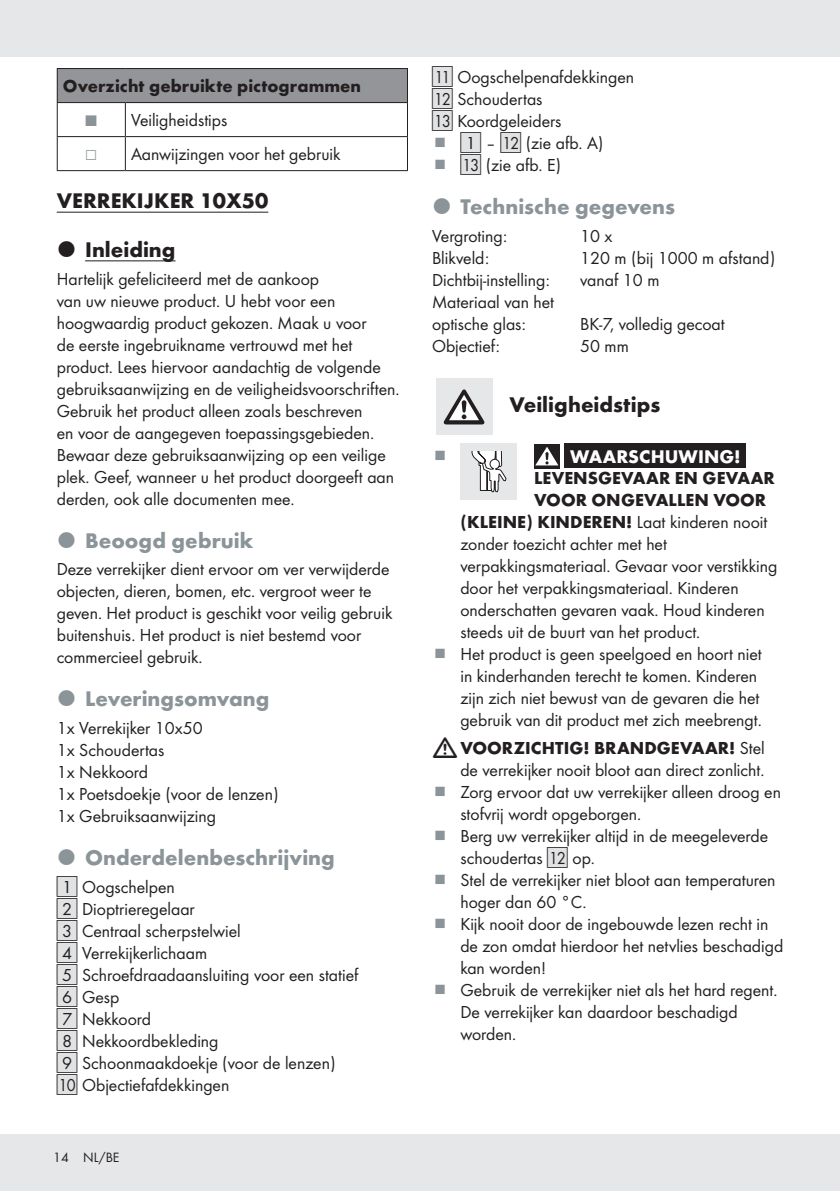
<style>
.page{position:relative;width:840px;height:1191px;background:#fff}
.page>*{position:absolute;margin:0;border:0;box-sizing:border-box;transform-origin:0 0}
.t1{font:700 22px "Futura";color:#8b9499}
.t2{font:700 22px "Futura";color:#231f20}
.t3{font:700 19px "Futura";color:#fff}
.t4{font:18px/22px "Futura Boo";color:#231f20}
.t5{font:700 18px "Futura";color:#231f20}
.t6{font:18px "European Pi Three";color:#8b9499}
.t7{font:14px "Futura Boo";color:#231f20}
.s1{font-family:"IMP Lidl Num Box";font-size:15.8px;color:#e0e2e3}
.s2{font-family:"IMP Lidl Num Box";font-size:15.8px}
.s3{font-family:"Futura Boo";font-weight:400}
</style>
<div class="page">
<div style="left:0;top:0;width:839px;height:57px;background:#e6e7e9"></div>
<div style="left:0;top:1134px;width:839px;height:57px;background:#e6e7e9"></div>
<hr style="left:57px;top:212px;width:211px;height:1px;background:#231f20">
<hr style="left:85px;top:260px;width:90px;height:1px;background:#231f20">
<div style="left:57px;top:69px;width:350px;height:34px;background:#939598"></div>
<svg style="left:58px;top:103px;width:67px;height:67px"></svg>
<hr style="left:407px;top:69px;width:1px;height:33px;background:#231f20">
<hr style="left:57px;top:102px;width:68px;height:1px;background:#231f20">
<hr style="left:57px;top:103px;width:1px;height:33px;background:#231f20">
<hr style="left:125px;top:103px;width:1px;height:33px;background:#231f20">
<hr style="left:57px;top:137px;width:1px;height:33px;background:#231f20">
<hr style="left:125px;top:137px;width:1px;height:33px;background:#231f20">
<hr style="left:57px;top:170px;width:68px;height:1px;background:#231f20">
<hr style="left:407px;top:103px;width:1px;height:33px;background:#231f20">
<hr style="left:407px;top:137px;width:1px;height:33px;background:#231f20">
<hr style="left:57px;top:68px;width:68px;height:1px;background:#231f20">
<hr style="left:125px;top:68px;width:283px;height:1px;background:#231f20">
<hr style="left:125px;top:102px;width:283px;height:1px;background:#231f20">
<hr style="left:57px;top:136px;width:68px;height:1px;background:#231f20">
<hr style="left:125px;top:136px;width:283px;height:1px;background:#231f20">
<hr style="left:125px;top:170px;width:283px;height:1px;background:#231f20">
<hr style="left:57px;top:69px;width:1px;height:33px;background:#231f20">
<div style="left:435px;top:378px;width:57px;height:57px;background:#e6e7e9"></div>
<svg style="left:443px;top:389px;width:41px;height:35px"></svg>
<div style="left:460px;top:443px;width:57px;height:57px;background:#e6e7e9"></div>
<svg style="left:471px;top:451px;width:35px;height:41px"></svg>
<svg style="left:534px;top:444px;width:25px;height:24px"></svg>
<svg style="left:535px;top:447px;width:23px;height:18px"></svg>
<div style="left:564px;top:443px;width:181px;height:25px;background:#231f20"></div>
<p class="t5" style="left:63px;top:73px;width:299px">Overzicht gebruikte pictogrammen</p>
<p class="t6" style="left:85px;top:108px;width:13px">K</p>
<p class="t4" style="left:131px;top:108px;width:98px">Veiligheidstips</p>
<p class="t6" style="left:85px;top:142px;width:13px">k</p>
<p class="t4" style="left:131px;top:142px;width:211px">Aanwijzingen voor het gebruik</p>
<p class="t2" style="left:57px;top:185px;width:213px">VERREKIJKER 10X50</p>
<p class="t2" style="left:85px;top:233px;width:92px">Inleiding</p>
<p class="t4" style="left:57px;top:266px;width:344px">Hartelijk gefeliciteerd met de aankoop<br>van uw nieuwe product. U hebt voor een hoogwaardig product gekozen. Maak u voor<br>de eerste ingebruikname vertrouwd met het product. Lees hiervoor aandachtig de volgende gebruiksaanwijzing en de veiligheidsvoorschriften.<br>Gebruik het product alleen zoals beschreven<br>en voor de aangegeven toepassingsgebieden.<br>Bewaar deze gebruiksaanwijzing op een veilige plek. Geef, wanneer u het product doorgeeft aan derden, ook alle documenten mee.</p>
<p class="t1" style="left:85px;top:524px;width:169px">Beoogd gebruik</p>
<p class="t4" style="left:57px;top:557px;width:337px">Deze verrekijker dient ervoor om ver verwijderde objecten, dieren, bomen, etc. vergroot weer te geven. Het product is geschikt voor veilig gebruik buitenshuis. Het product is niet bestemd voor commercieel gebruik.</p>
<p class="t1" style="left:85px;top:683px;width:186px">Leveringsomvang</p>
<p class="t4" style="left:57px;top:716px;width:223px">1x Verrekijker 10x50<br>1x Schoudertas<br>1x Nekkoord<br>1x Poetsdoekje (voor de lenzen)<br>1x Gebruiksaanwijzing</p>
<p class="t1" style="left:85px;top:841px;width:251px">Onderdelenbeschrijving</p>
<p class="t4" style="left:57px;top:875px;width:303px"><span class="s1">[</span><span class="s2">1]</span> Oogschelpen<br><span class="s1">[</span><span class="s2">2]</span> Dioptrieregelaar<br><span class="s1">[</span><span class="s2">3]</span> Centraal scherpstelwiel<br><span class="s1">[</span><span class="s2">4]</span> Verrekijkerlichaam<br><span class="s1">[</span><span class="s2">5]</span> Schroefdraadaansluiting voor een statief <span class="s1">[</span><span class="s2">6]</span> Gesp<br><span class="s1">[</span><span class="s2">7]</span> Nekkoord<br><span class="s1">[</span><span class="s2">8]</span> Nekkoordbekleding<br><span class="s1">[</span><span class="s2">9]</span> Schoonmaakdoekje (voor de lenzen) <span class="s1">[</span><span class="s2">10]</span> Objectiefafdekkingen</p>
<p class="t7" style="left:53px;top:1147px;width:68px">14 NL/BE</p>
<p class="t4" style="left:432px;top:65px;width:203px"><span class="s1">[</span><span class="s2">11]</span> Oogschelpenafdekkingen</p>
<p class="t4" style="left:432px;top:87px;width:112px"><span class="s1">[</span><span class="s2">12]</span> Schoudertas</p>
<p class="t4" style="left:432px;top:109px;width:131px"><span class="s1">[</span><span class="s2">13]</span> Koordgeleiders</p>
<p class="t4" style="left:460px;top:131px;width:144px"><span class="s1">[</span><span class="s2">1]</span> ‒ <span class="s1">[</span><span class="s2">12]</span> (zie afb. A)</p>
<p class="t4" style="left:460px;top:153px;width:102px"><span class="s1">[</span><span class="s2">13]</span> (zie afb. E)</p>
<p class="t1" style="left:460px;top:190px;width:216px">Technische gegevens</p>
<p class="t4" style="left:432px;top:224px;width:77px">Vergroting:</p>
<p class="t4" style="left:580px;top:224px;width:34px">10 x</p>
<p class="t4" style="left:432px;top:246px;width:59px">Blikveld:</p>
<p class="t4" style="left:580px;top:246px;width:196px">120 m (bij 1000 m afstand)</p>
<p class="t4" style="left:432px;top:268px;width:119px">Dichtbij-instelling:</p>
<p class="t4" style="left:580px;top:268px;width:81px">vanaf 10 m</p>
<p class="t4" style="left:432px;top:290px;width:124px">Materiaal van het optische glas:</p>
<p class="t4" style="left:580px;top:312px;width:146px">BK-7, volledig gecoat</p>
<p class="t4" style="left:432px;top:334px;width:69px">Objectief:</p>
<p class="t4" style="left:580px;top:334px;width:50px">50 mm</p>
<p class="t2" style="left:509px;top:388px;width:152px">Veiligheidstips</p>
<p class="t3" style="left:569px;top:442px;width:172px">WAARSCHUWING!</p>
<p class="t5" style="left:534px;top:465px;width:242px">LEVENSGEVAAR EN GEVAAR</p>
<p class="t5" style="left:534px;top:487px;width:233px">VOOR ONGEVALLEN VOOR</p>
<p class="t5" style="left:460px;top:509px;width:308px">(KLEINE) KINDEREN! <span class="s3">Laat kinderen nooit</span></p>
<p class="t4" style="left:460px;top:532px;width:318px">zonder toezicht achter met het verpakkingsmateriaal. Gevaar voor verstikking door het verpakkingsmateriaal. Kinderen onderschatten gevaren vaak. Houd kinderen steeds uit de buurt van het product.<br>Het product is geen speelgoed en hoort niet in kinderhanden terecht te komen. Kinderen zijn zich niet bewust van de gevaren die het gebruik van dit product met zich meebrengt.</p>
<p class="t5" style="left:460px;top:734px;width:306px">VOORZICHTIG! BRANDGEVAAR! <span class="s3">Stel</span></p>
<p class="t4" style="left:460px;top:758px;width:324px">de verrekijker nooit bloot aan direct zonlicht.<br>Zorg ervoor dat uw verrekijker alleen droog en stofvrij wordt opgeborgen.<br>Berg uw verrekijker altijd in de meegeleverde schoudertas <span class="s1">[</span><span class="s2">12]</span> op.<br>Stel de verrekijker niet bloot aan temperaturen hoger dan 60 °C.<br>Kijk nooit door de ingebouwde lezen recht in de zon omdat hierdoor het netvlies beschadigd kan worden!<br>Gebruik de verrekijker niet als het hard regent.<br>De verrekijker kan daardoor beschadigd worden.</p>
</div>
